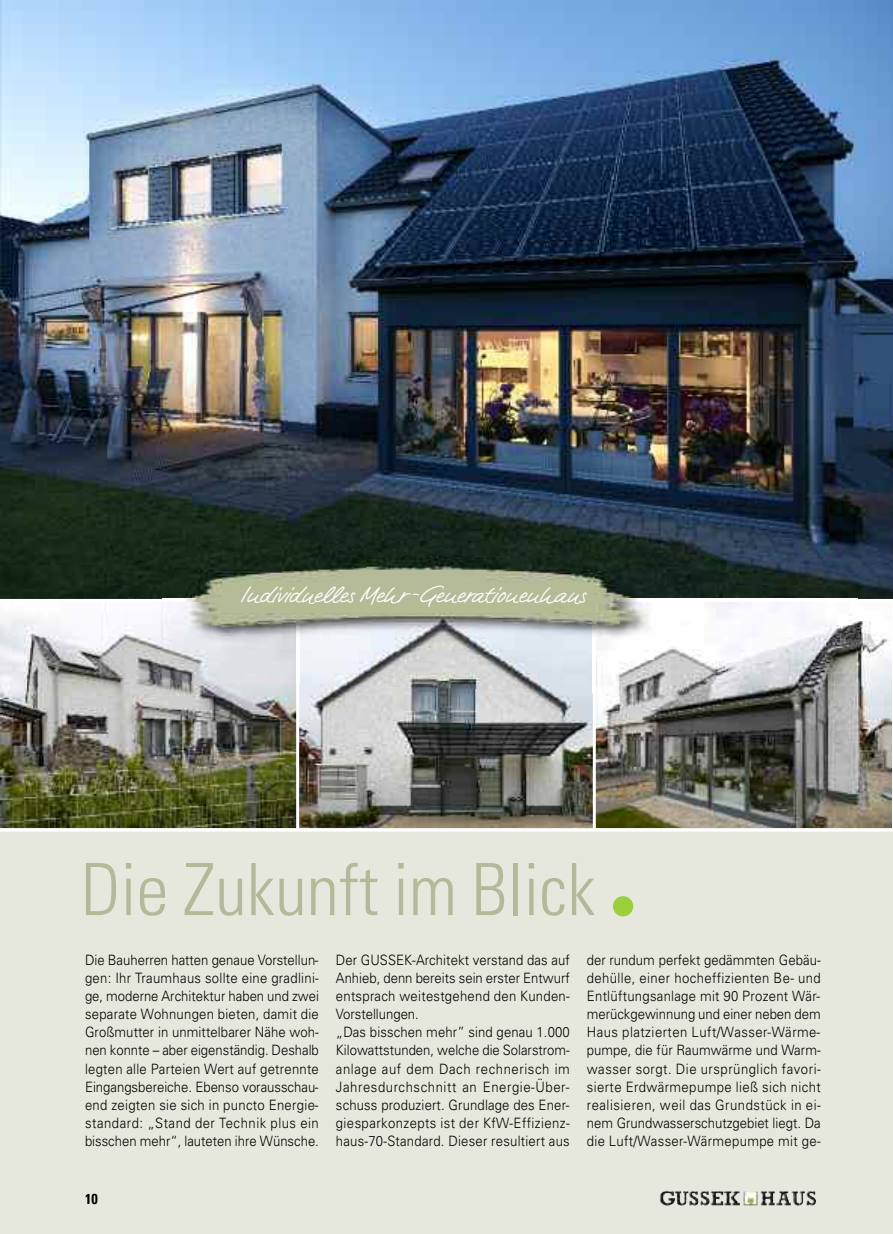
<style>
.page{position:relative;width:893px;height:1234px;background:#fff}
.page>*{position:absolute;margin:0;border:0;box-sizing:border-box;transform-origin:0 0}
.t1{font:300 condensed 72px "Univers";color:#b3b999}
.t2{font:21px "Tommi Handwriting";color:#fff;scale:.92 1}
.t3{font:300 14.25px/18.1px "Univers";letter-spacing:.01em;color:#000;text-align:justify;scale:.92 1}
.t4{font:700 condensed 14.25px "Univers";color:#000}
</style>
<div class="page">
<img style="left:1px;top:617px;width:295px;height:211px">
<img style="left:596px;top:601px;width:296px;height:226px">
<img style="left:299px;top:692px;width:294px;height:136px">
<div style="left:0;top:828px;width:893px;height:405px;background:#e6e8dd"></div>
<img style="left:0;top:0;width:893px;height:598px">
<hr style="left:0;top:828px;width:893px;height:3px;background:#fff">
<div style="left:613px;top:895px;width:20px;height:21px;background:#99d03b;border-radius:50%"></div>
<img style="left:100px;top:602px;width:196px;height:81px">
<img style="left:596px;top:602px;width:261px;height:98px">
<img style="left:299px;top:658px;width:293px;height:34px">
<img style="left:102px;top:537px;width:756px;height:61px">
<img style="left:102px;top:598px;width:60px;height:1px">
<img style="left:161px;top:601px;width:138px;height:48px">
<img style="left:596px;top:602px;width:60px;height:58px">
<img style="left:299px;top:601px;width:297px;height:57px">
<img style="left:162px;top:545px;width:495px;height:56px">
<h2 class="t2" style="left:241px;top:582px;width:376px">Individuelles Mehr -Generationenhaus</h2>
<h1 class="t1" style="left:81px;top:862px;width:516px">Die Zukunft im Blick</h1>
<p class="t3" style="left:85px;top:951px;width:256px">Die Bauherren hatten genaue Vorstellun&shy;gen: Ihr Traumhaus sollte eine gradlini&shy;ge, moderne Architektur haben und zwei separate Wohnungen bieten, damit die Großmutter in unmittelbarer Nähe woh&shy;nen konnte – aber eigenständig. Deshalb legten alle Parteien Wert auf getrennte Eingangsbereiche. Ebenso vorausschau&shy;end zeigten sie sich in puncto Energie&shy;standard: „Stand der Technik plus ein bisschen mehr“, lauteten ihre Wünsche.</p>
<p class="t3" style="left:336px;top:951px;width:256px;text-align:left">Der GUSSEK-Architekt verstand das auf Anhieb, denn bereits sein erster Entwurf entsprach weitestgehend den Kunden-Vorstellungen.<br>„Das bisschen mehr” sind genau 1.000<br>Kilowattstunden, welche die Solarstrom&shy;anlage auf dem Dach rechnerisch im Jahresdurchschnitt an Energie-Über&shy;schuss produziert. Grundlage des Ener&shy;giesparkonzepts ist der KfW-Effizienz&shy;haus-70-Standard. Dieser resultiert aus</p>
<p class="t3" style="left:587px;top:951px;width:256px">der rundum perfekt gedämmten Gebäu&shy;dehülle, einer hocheffizienten Be- und Entlüftungsanlage mit 90 Prozent Wär&shy;merückgewinnung und einer neben dem Haus platzierten Luft/Wasser-Wärme&shy;pumpe, die für Raumwärme und Warm&shy;wasser sorgt. Die ursprünglich favori&shy;sierte Erdwärmepumpe ließ sich nicht realisieren, weil das Grundstück in ei&shy;nem Grundwasserschutzgebiet liegt. Da die Luft/Wasser-Wärmepumpe mit ge-</p>
<p class="t4" style="left:85px;top:1189px;width:14px">10</p>
</div>
